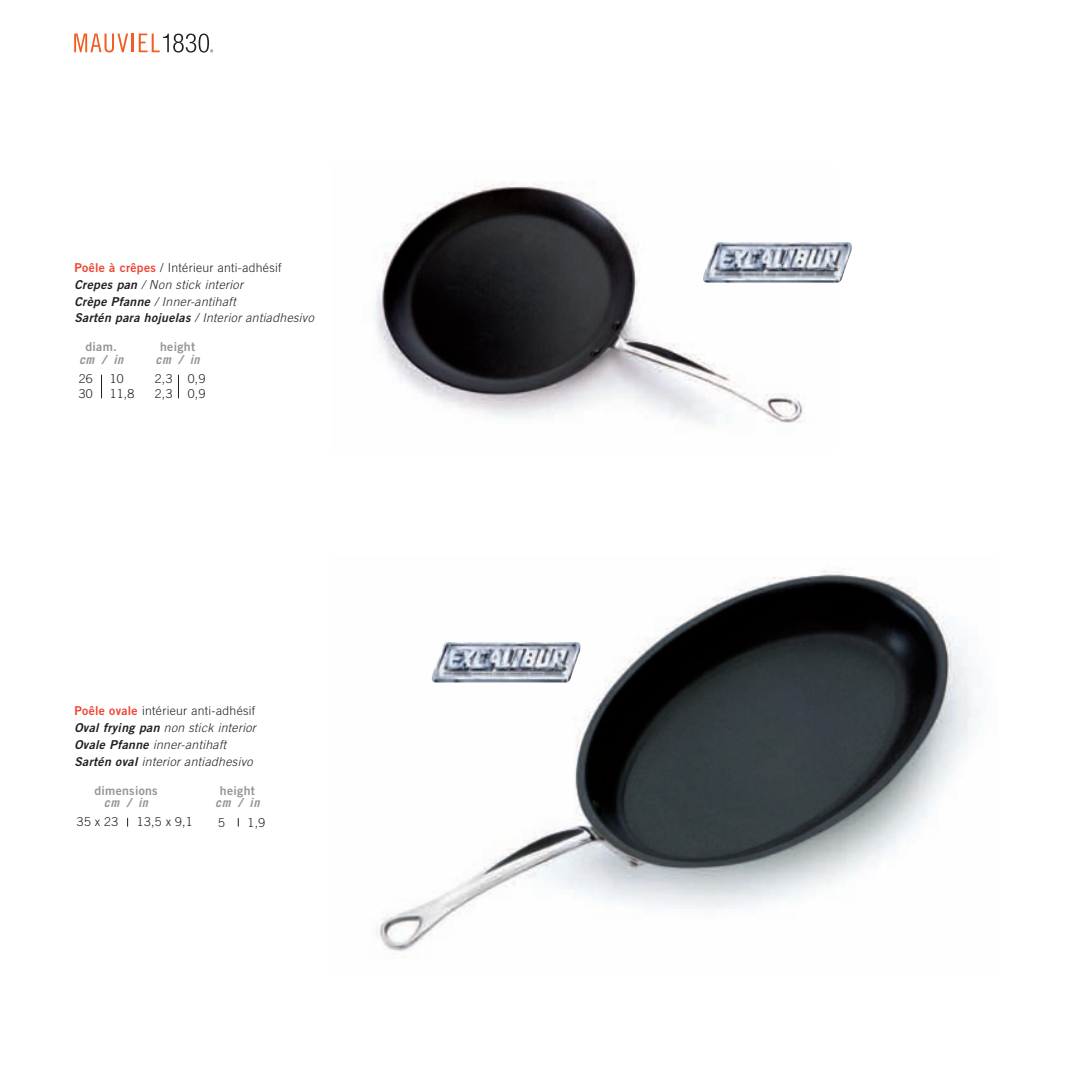
<style>
.page{position:relative;width:1092px;height:1092px;background:#fff}
.page>*{position:absolute;margin:0;border:0;box-sizing:border-box;transform-origin:0 0}
.t1{font:italic 300 12.25px/17px "Trade Gothic";letter-spacing:.03em;color:#231f20}
.t2{font:300 12.25px/14.7px "Trade Gothic";letter-spacing:.025em;color:#231f20}
.t3{font:12.25px "Trade Gothic Bold Two";letter-spacing:.025em;color:#939598}
.t4{font:italic 700 12.25px "Trade Gothic";letter-spacing:.025em;color:#939598}
.s1{font-family:"Trade Gothic Bold Two";font-weight:400;font-style:normal;color:#ef4637}
.s2{font-style:normal}
.s3{font-family:"Trade Gothic Bold Two";font-weight:400}
</style>
<div class="page">
<svg style="left:74px;top:34px;width:139px;height:19px"></svg>
<svg style="left:101px;top:374px;width:1px;height:24px"></svg>
<svg style="left:178px;top:375px;width:1px;height:23px"></svg>
<img style="left:374px;top:182px;width:431px;height:242px">
<img style="left:703px;top:242px;width:149px;height:41px">
<img style="left:376px;top:571px;width:604px;height:381px">
<img style="left:431px;top:642px;width:149px;height:41px">
<p class="t1" style="left:74px;top:260px;width:241px"><span class="s1">Poêle à crêpes</span> <span class="s2">/ Intérieur anti-adhésif </span><span class="s3">Crepes pan</span> / Non stick interior<br><span class="s3">Crèpe Pfanne</span> / Inner-antihaft<br><span class="s3">Sartén para hojuelas</span> / Interior antiadhesivo</p>
<p class="t3" style="left:85px;top:342px;width:33px">diam.</p>
<p class="t4" style="left:79px;top:355px;width:46px">cm / in</p>
<p class="t2" style="left:79px;top:372px;width:15px">26<br>30</p>
<p class="t2" style="left:110px;top:372px;width:26px">10<br>11,8</p>
<p class="t3" style="left:160px;top:342px;width:36px">height</p>
<p class="t4" style="left:155px;top:355px;width:46px">cm / in</p>
<p class="t2" style="left:155px;top:372px;width:19px">2,3<br>2,3</p>
<p class="t2" style="left:188px;top:372px;width:19px">0,9<br>0,9</p>
<p class="t1" style="left:74px;top:703px;width:183px"><span class="s1">Poêle ovale</span> <span class="s2">intérieur anti-adhésif </span><span class="s3">Oval frying pan</span> non stick interior <span class="s3">Ovale Pfanne</span> inner-antihaft <span class="s3">Sartén oval</span> interior antiadhesivo</p>
<p class="t3" style="left:94px;top:785px;width:65px">dimensions</p>
<p class="t4" style="left:104px;top:798px;width:46px">cm / in</p>
<p class="t2" style="left:77px;top:815px;width:43px">35 x 23</p>
<p class="t2" style="left:137px;top:815px;width:57px">13,5 x 9,1</p>
<p class="t3" style="left:220px;top:785px;width:36px">height</p>
<p class="t4" style="left:215px;top:798px;width:46px">cm / in</p>
<p class="t2" style="left:218px;top:816px;width:8px">5</p>
<p class="t2" style="left:248px;top:816px;width:19px">1,9</p>
</div>
